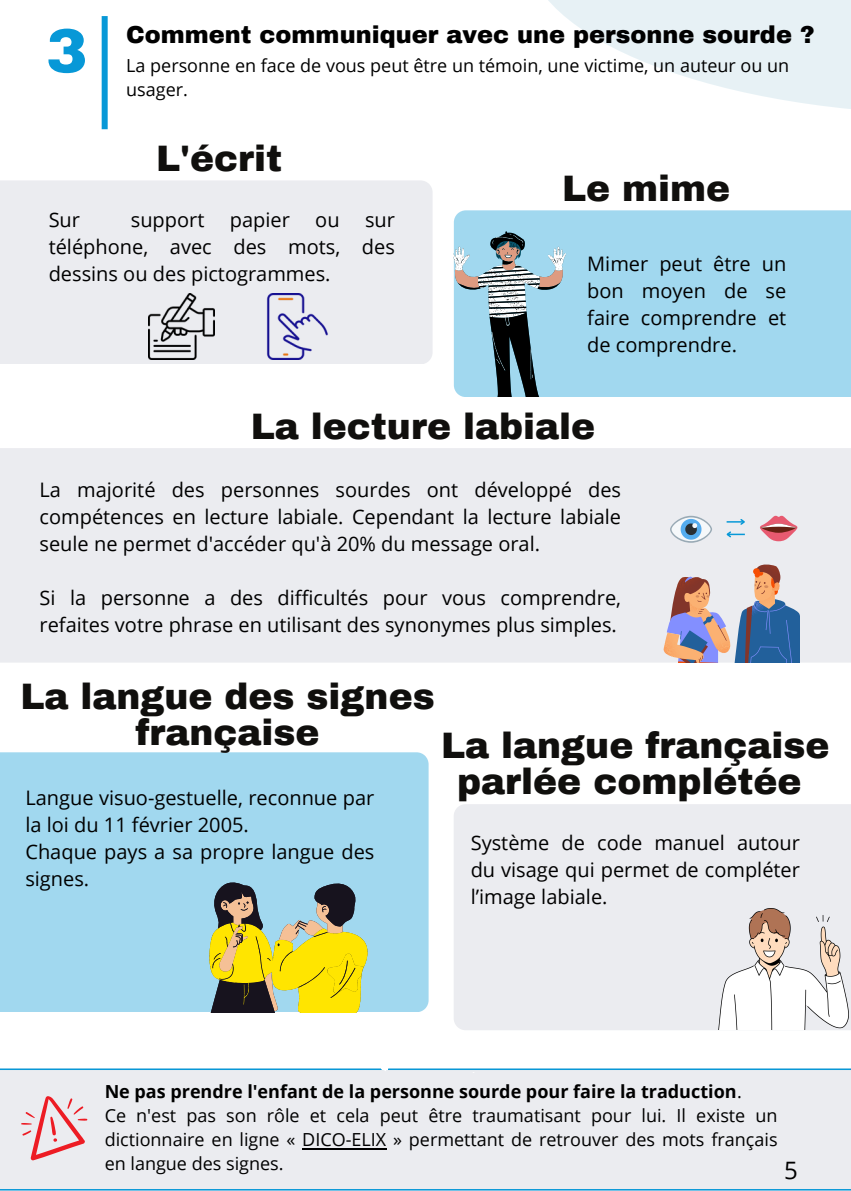
<style>
.page{position:relative;width:851px;height:1191px;background:#fff}
.page>*{position:absolute;margin:0;border:0;box-sizing:border-box;transform-origin:0 0}
.t1{font:900 62.6px "Archivo";color:#0798d7}
.t2{font:900 36px/36px "Archivo";color:#100f0d;text-align:center}
.t3{font:900 24px "Archivo";color:#000}
.t4{font:24px "Open Sans";color:#000}
.t5{font:20px/27px "Open Sans";color:#000;text-align:justify}
.t6{font:18px/24px "Open Sans";color:#000}
.t7{font:700 18px "Open Sans";color:#000}
.s1{font-weight:400}
</style>
<div class="page">
<div style="left:0;top:180px;width:432px;height:184px;background:#ebecf0"></div>
<svg style="left:548px;top:0;width:302px;height:109px;fill:#e7f1f5"></svg>
<div style="left:454px;top:210px;width:396px;height:187px;background:#a1d8ef"></div>
<div style="left:0;top:448px;width:850px;height:215px;background:#ebecf0"></div>
<div style="left:0;top:752px;width:428px;height:260px;background:#a1d8ef"></div>
<div style="left:0;top:1069px;width:850px;height:121px;background:#ebecf0"></div>
<svg style="left:453px;top:232px;width:113px;height:165px"></svg>
<svg style="left:209px;top:882px;width:159px;height:131px"></svg>
<svg style="left:21px;top:1096px;width:66px;height:65px;background:#ebc1c6"></svg>
<div style="left:453px;top:804px;width:397px;height:226px;background:#ebecf0"></div>
<img style="left:718px;top:908px;width:130px;height:122px">
<div style="left:102px;top:16px;width:6px;height:113px;background:#0798d7"></div>
<svg style="left:380px;top:1068px;width:9px;height:3px"></svg>
<svg style="left:661px;top:564px;width:138px;height:99px;background:#a7a3b3"></svg>
<svg style="left:759px;top:516px;width:38px;height:25px"></svg>
<svg style="left:670px;top:516px;width:42px;height:27px"></svg>
<svg style="left:671px;top:517px;width:39px;height:24px"></svg>
<svg style="left:680px;top:519px;width:21px;height:21px"></svg>
<svg style="left:724px;top:518px;width:22px;height:21px"></svg>
<img style="left:148px;top:294px;width:66px;height:66px">
<img style="left:266px;top:294px;width:62px;height:66px">
<hr style="left:302px;top:1148px;width:84px;height:1px;background:#000">
<h1 class="t1" style="left:46px;top:17px;width:43px">3</h1>
<h2 class="t3" style="left:126px;top:22px;width:690px">Comment communiquer avec une personne sourde ?</h2>
<h2 class="t6" style="left:126px;top:53px;width:664px">La personne en face de vous peut être un témoin, une victime, un auteur ou un usager.</h2>
<p class="t2" style="left:156px;top:141px;width:127px">L'écrit</p>
<p class="t2" style="left:562px;top:171px;width:170px">Le mime</p>
<h1 class="t5" style="left:49px;top:205px;width:33px">Sur</h1>
<h1 class="t5" style="left:131px;top:205px;width:75px">support</h1>
<h1 class="t5" style="left:230px;top:205px;width:62px">papier</h1>
<h1 class="t5" style="left:315px;top:205px;width:26px">ou</h1>
<h1 class="t5" style="left:49px;top:205px;width:348px;text-indent:316px">sur téléphone, avec des mots, des dessins ou des pictogrammes.</h1>
<h2 class="t5" style="left:587px;top:249px;width:201px">Mimer peut être un bon moyen de se faire comprendre et de comprendre.</h2>
<h1 class="t2" style="left:251px;top:408px;width:346px">La lecture labiale</h1>
<p class="t5" style="left:40px;top:476px;width:583px">La majorité des personnes sourdes ont développé des compétences en lecture labiale. Cependant la lecture labiale seule ne permet d'accéder qu'à 20% du message oral.</p>
<h1 class="t5" style="left:40px;top:584px;width:583px">Si la personne a des difficultés pour vous comprendre, refaites votre phrase en utilisant des synonymes plus simples.</h1>
<p class="t2" style="left:20px;top:679px;width:416px">La langue des signes française</p>
<h2 class="t5" style="left:25px;top:783px;width:350px;text-align:left">Langue visuo-gestuelle, reconnue par la loi du 11 février 2005.<br>Chaque pays a sa propre langue des signes.</h2>
<p class="t2" style="left:441px;top:728px;width:390px">La langue française parlée complétée</p>
<h2 class="t5" style="left:470px;top:829px;width:331px">Système de code manuel autour du visage qui permet de compléter l’image labiale.</h2>
<p class="t7" style="left:105px;top:1079px;width:638px">Ne pas prendre l'enfant de la personne sourde pour faire la traduction<span class="s1">.</span></p>
<p class="t6" style="left:105px;top:1103px;width:674px;text-align:justify">Ce n'est pas son rôle et cela peut être traumatisant pour lui. Il existe un dictionnaire en ligne « DICO-ELIX » permettant de retrouver des mots français en langue des signes.</p>
<h2 class="t4" style="left:784px;top:1153px;width:15px">5</h2>
</div>
